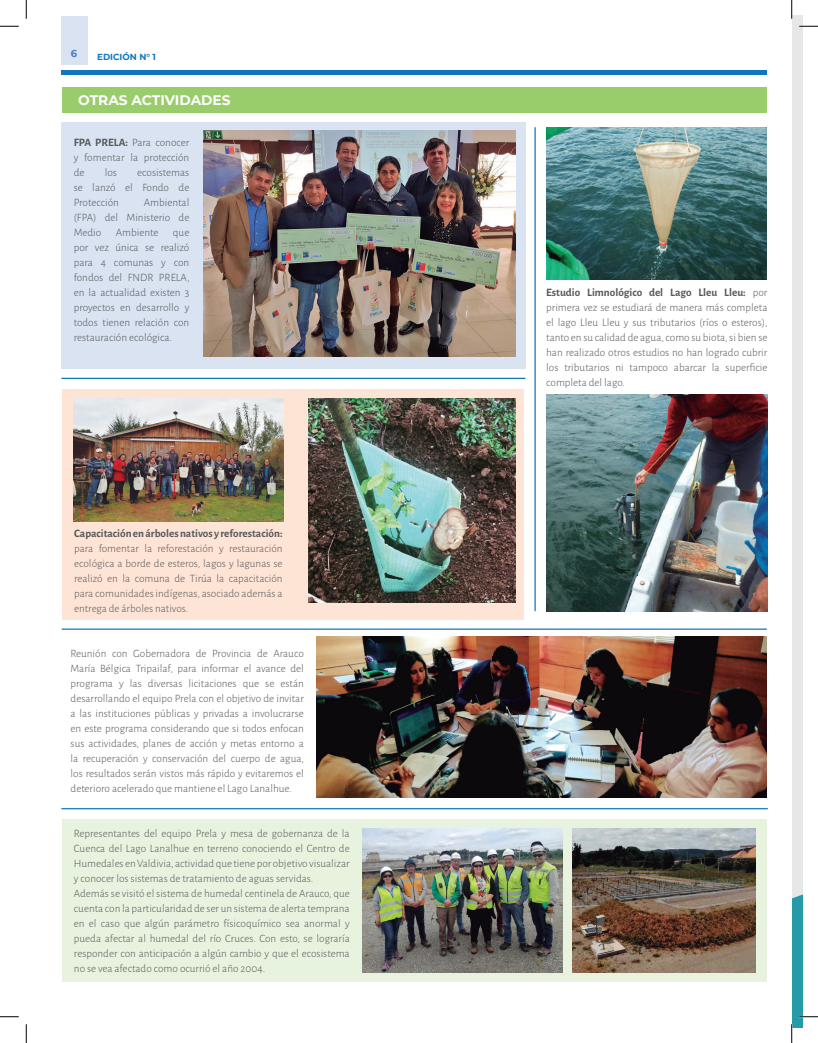
<style>
.page{position:relative;width:818px;height:1043px;background:#fff}
.page>*{position:absolute;margin:0;border:0;box-sizing:border-box;transform-origin:0 0}
.t1{font:700 13.75px "Montserrat";color:#fff}
.t2{font:300 11.25px/15px "Alegreya Sans";color:#57585a;text-align:justify}
.t3{font:700 10px "Montserrat";color:#4b7fc1}
.t4{font:700 8.75px "Montserrat";color:#1077be}
.s1{font-weight:700}
</style>
<div class="page">
<hr style="left:62px;top:71px;width:704px;height:4px;background:#1077be">
<div style="left:61px;top:16px;width:27px;height:49px;background:#d9e3f2"></div>
<div style="left:63px;top:389px;width:461px;height:231px;background:#fee4d5"></div>
<div style="left:63px;top:819px;width:703px;height:162px;background:#e8f3df"></div>
<div style="left:61px;top:122px;width:464px;height:247px;background:#d9e3f2"></div>
<div style="left:63px;top:87px;width:704px;height:25px;background:#99cd6b"></div>
<hr style="left:61px;top:378px;width:464px;height:1px;background:#1077be">
<img style="left:74px;top:398px;width:210px;height:123px">
<hr style="left:62px;top:628px;width:704px;height:1px;background:#1077be">
<img style="left:316px;top:636px;width:450px;height:161px">
<hr style="left:534px;top:127px;width:1px;height:484px;background:#1077be">
<img style="left:546px;top:127px;width:220px;height:152px">
<img style="left:546px;top:395px;width:221px;height:216px">
<img style="left:203px;top:131px;width:313px;height:226px">
<img style="left:572px;top:828px;width:183px;height:144px">
<img style="left:309px;top:398px;width:207px;height:204px">
<img style="left:363px;top:828px;width:199px;height:144px">
<hr style="left:61px;top:808px;width:706px;height:1px;background:#1077be">
<div style="left:792px;top:16px;width:10px;height:1011px;background:#e6e7e9"></div>
<svg style="left:0;top:25px;width:19px;height:2px"></svg>
<svg style="left:799px;top:25px;width:19px;height:2px"></svg>
<svg style="left:0;top:1016px;width:19px;height:1px"></svg>
<svg style="left:25px;top:0;width:2px;height:19px"></svg>
<svg style="left:25px;top:1024px;width:2px;height:18px"></svg>
<svg style="left:791px;top:0;width:1px;height:19px"></svg>
<svg style="left:791px;top:789px;width:27px;height:253px"></svg>
<p class="t3" style="left:71px;top:46px;width:8px">6</p>
<p class="t4" style="left:97px;top:51px;width:60px">EDICIÓN N° 1</p>
<p class="t1" style="left:78px;top:90px;width:154px">OTRAS ACTIVIDADES</p>
<p class="t2" style="left:74px;top:135px;width:117px"><span class="s1">FPA PRELA:</span> Para conocer y fomentar la protección de</p>
<p class="t2" style="left:105px;top:165px;width:14px">los</p>
<p class="t2" style="left:74px;top:165px;width:117px;text-indent:63px">ecosistemas se lanzó el Fondo de Protección</p>
<p class="t2" style="left:74px;top:195px;width:117px;text-indent:70px">Ambiental (FPA) del Ministerio de Medio</p>
<p class="t2" style="left:116px;top:225px;width:44px">Ambiente</p>
<p class="t2" style="left:74px;top:225px;width:117px;text-indent:99px">que por vez única se realizó para 4 comunas y con fondos del FNDR PRELA, en la actualidad existen 3 proyectos en desarrollo y todos tienen relación con restauración ecológica.</p>
<p class="t2" style="left:74px;top:525px;width:210px"><span class="s1">Capacitación en árboles nativos y reforestación: </span>para fomentar la reforestación y restauración ecológica a borde de esteros, lagos y lagunas se realizó en la comuna de Tirúa la capacitación para comunidades indígenas, asociado además a entrega de árboles nativos.</p>
<p class="t2" style="left:71px;top:645px;width:235px">Reunión con Gobernadora de Provincia de Arauco María Bélgica Tripailaf, para informar el avance del programa y las diversas licitaciones que se están desarrollando el equipo Prela con el objetivo de invitar a las instituciones públicas y privadas a involucrarse en este programa considerando que si todos enfocan sus actividades, planes de acción y metas entorno a la recuperación y conservación del cuerpo de agua, los resultados serán vistos más rápido y evitaremos el deterioro acelerado que mantiene el Lago Lanalhue.</p>
<p class="t2" style="left:74px;top:825px;width:277px">Representantes del equipo Prela y mesa de gobernanza de la Cuenca del Lago Lanalhue en terreno conociendo el Centro de Humedales en Valdivia, actividad que tiene por objetivo visualizar y conocer los sistemas de tratamiento de aguas servidas.</p>
<p class="t2" style="left:74px;top:885px;width:277px">Además se visitó el sistema de humedal centinela de Arauco, que cuenta con la particularidad de ser un sistema de alerta temprana en el caso que algún parámetro físicoquímico sea anormal y pueda afectar al humedal del río Cruces. Con esto, se lograría responder con anticipación a algún cambio y que el ecosistema no se vea afectado como ocurrió el año 2004.</p>
<p class="t2" style="left:546px;top:285px;width:223px"><span class="s1">Estudio Limnológico del Lago Lleu Lleu:</span> por primera vez se estudiará de manera más completa el lago Lleu Lleu y sus tributarios (ríos o esteros), tanto en su calidad de agua, como su biota, si bien se han realizado otros estudios no han logrado cubrir los tributarios ni tampoco abarcar la superficie completa del lago.</p>
</div>
